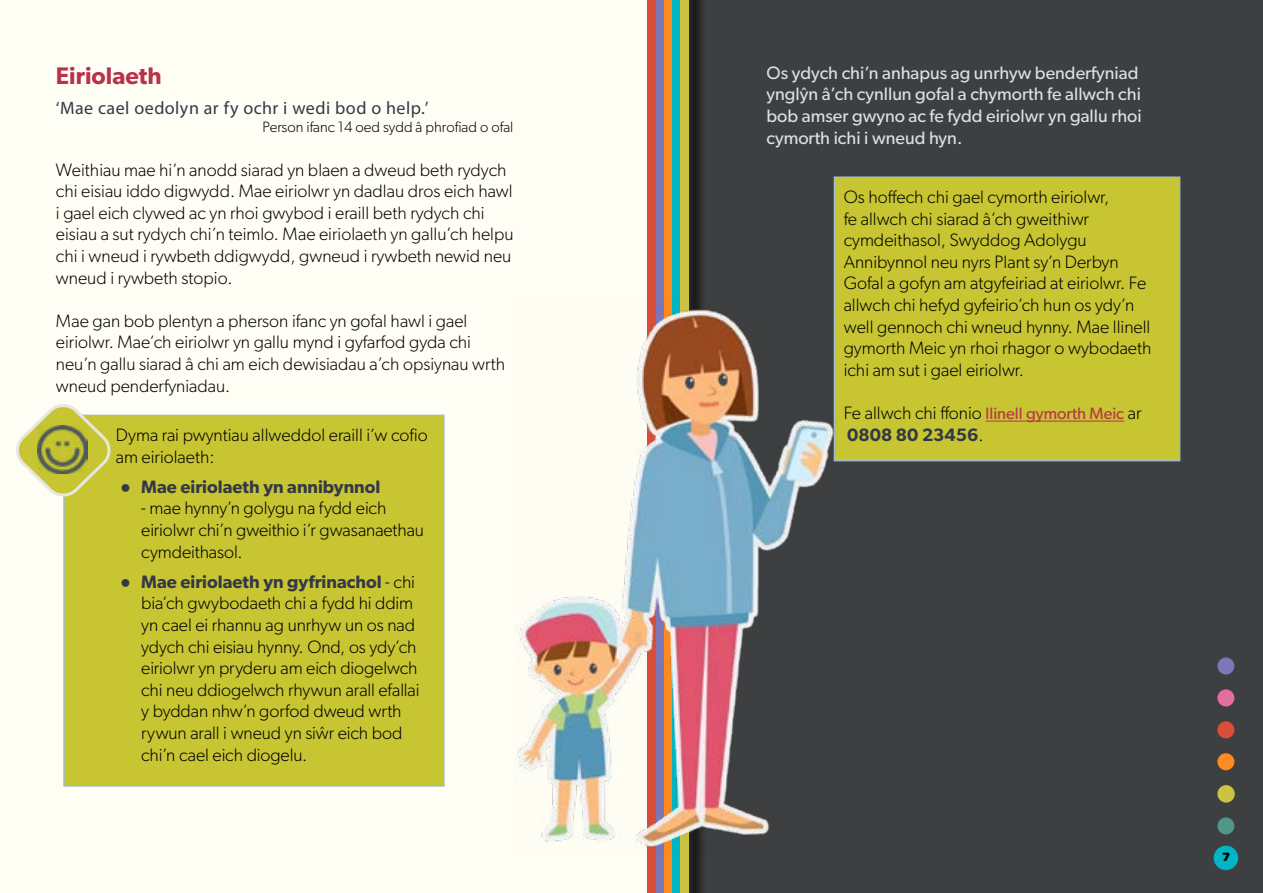
<style>
.page{position:relative;width:1263px;height:893px;background:#fff}
.page>*{position:absolute;margin:0;border:0;box-sizing:border-box;transform-origin:0 0}
.t1{font:600 24px "Gibson";color:#b8324b}
.t2{font:300 18px/21.6px "Gibson";color:#000}
.t3{font:18px/21.6px "Gibson";color:#d8e2e7}
.t4{font:600 18px "Gibson";color:#333847}
.t5{font:18px "Myriad Pro";letter-spacing:.025em;color:#333847}
.t6{font:300 15px "Gibson";color:#000}
.t7{font:700 12px "Gibson";color:#000}
.s1{font-weight:400;font-size:16.5px;color:#b8324b}
.s2{font-weight:300;color:#000}
.s3{font-family:"Arial";font-weight:700}
.s4{font-family:"Arial";font-weight:700;color:#333847}
.s5{font-weight:600;color:#333847}
</style>
<div class="page">
<div style="left:670px;top:0;width:593px;height:893px;background:#3e3f40"></div>
<div style="left:0;top:0;width:673px;height:893px;background:#fffef4"></div>
<div style="left:834px;top:177px;width:346px;height:284px;background:#c7c531"></div>
<hr style="left:985px;top:421px;width:139px;height:1px;background:#b8324b">
<div style="left:834px;top:176px;width:346px;height:285px;border:2px solid #a2bcc7"></div>
<div style="left:64px;top:415px;width:380px;height:371px;background:#c7c531"></div>
<div style="left:63px;top:415px;width:382px;height:372px;border:2px solid #a2bcc7"></div>
<div style="left:656px;top:0;width:8px;height:893px;background:#7d77b7"></div>
<div style="left:664px;top:0;width:8px;height:893px;background:#ff8b1f"></div>
<div style="left:672px;top:0;width:8px;height:893px;background:#00b6c4"></div>
<div style="left:682px;top:0;width:24px;height:893px;background:#000;opacity:.75"></div>
<div style="left:680px;top:0;width:8px;height:893px;background:#ccc244"></div>
<div style="left:647px;top:0;width:9px;height:893px;background:#da4e39"></div>
<svg style="left:16px;top:404px;width:99px;height:93px"></svg>
<img style="left:38px;top:426px;width:50px;height:48px">
<div style="left:1217px;top:657px;width:17px;height:18px;background:#7d77b7;border-radius:50%"></div>
<div style="left:1217px;top:689px;width:17px;height:17px;background:#e56ea0;border-radius:50%"></div>
<div style="left:1217px;top:785px;width:18px;height:18px;background:#ccc244;border-radius:50%"></div>
<div style="left:1217px;top:721px;width:17px;height:17px;background:#da4e39;border-radius:50%"></div>
<div style="left:1217px;top:817px;width:17px;height:17px;background:#50978a;border-radius:50%"></div>
<div style="left:1217px;top:753px;width:17px;height:17px;background:#ff8b1f;border-radius:50%"></div>
<div style="left:1214px;top:846px;width:24px;height:24px;background:#00b6c4;border-radius:50%"></div>
<img style="left:515px;top:300px;width:322px;height:555px">
<h1 class="t1" style="left:56px;top:62px;width:107px">Eiriolaeth</h1>
<p class="t5" style="left:56px;top:97px;width:374px">‘Mae cael oedolyn ar fy ochr i wedi bod o help.’</p>
<p class="t6" style="left:263px;top:118px;width:252px">Person ifanc 14 oed sydd â phrofiad o ofal</p>
<p class="t2" style="left:56px;top:158px;width:459px">Weithiau mae hi’n anodd siarad yn blaen a dweud beth rydych chi eisiau iddo digwydd. Mae eiriolwr yn dadlau dros eich hawl i gael eich clywed ac yn rhoi gwybod i eraill beth rydych chi eisiau a sut rydych chi’n teimlo. Mae eiriolaeth yn gallu’ch helpu chi i wneud i rywbeth ddigwydd, gwneud i rywbeth newid neu wneud i rywbeth stopio.</p>
<p class="t2" style="left:56px;top:310px;width:451px">Mae gan bob plentyn a pherson ifanc yn gofal hawl i gael eiriolwr. Mae’ch eiriolwr yn gallu mynd i gyfarfod gyda chi neu’n gallu siarad â chi am eich dewisiadau a’ch opsiynau wrth wneud penderfyniadau.</p>
<p class="t3" style="left:766px;top:62px;width:377px">Os ydych chi’n anhapus ag unrhyw benderfyniad ynglŷn â’ch cynllun gofal a chymorth fe allwch chi bob amser gwyno ac fe fydd eiriolwr yn gallu rhoi cymorth ichi i wneud hyn.</p>
<p class="t2" style="left:844px;top:186px;width:309px">Os hoffech chi gael cymorth eiriolwr,<br>fe allwch chi siarad â’ch gweithiwr cymdeithasol, Swyddog Adolygu Annibynnol neu nyrs Plant sy’n Derbyn Gofal a gofyn am atgyfeiriad at eiriolwr. Fe allwch chi hefyd gyfeirio’ch hun os ydy’n well gennoch chi wneud hynny. Mae llinell gymorth Meic yn rhoi rhagor o wybodaeth ichi am sut i gael eiriolwr.</p>
<p class="t2" style="left:844px;top:402px;width:299px">Fe allwch chi ffonio <span class="s1">llinell gymorth Meic</span> ar</p>
<p class="t2" style="left:116px;top:424px;width:313px">Dyma rai pwyntiau allweddol eraill i’w cofio</p>
<p class="t4" style="left:847px;top:424px;width:138px">0808 80 23456<span class="s2">.</span></p>
<p class="t2" style="left:116px;top:445px;width:100px">am eiriolaeth:</p>
<p class="t4" style="left:120px;top:476px;width:262px"><span class="s3">●</span> Mae eiriolaeth yn annibynnol</p>
<p class="t2" style="left:141px;top:497px;width:284px">- mae hynny’n golygu na fydd eich eiriolwr chi’n gweithio i’r gwasanaethau cymdeithasol.</p>
<p class="t2" style="left:141px;top:570px;width:280px;text-indent:-21px"><span class="s4">●</span> <span class="s5">Mae eiriolaeth yn gyfrinachol</span> - chi bia’ch gwybodaeth chi a fydd hi ddim yn cael ei rhannu ag unrhyw un os nad ydych chi eisiau hynny. Ond, os ydy’ch eiriolwr yn pryderu am eich diogelwch chi neu ddiogelwch rhywun arall efallai y byddan nhw’n gorfod dweud wrth rywun arall i wneud yn siŵr eich bod chi’n cael eich diogelu.</p>
<p class="t7" style="left:1222px;top:849px;width:9px">7</p>
</div>
